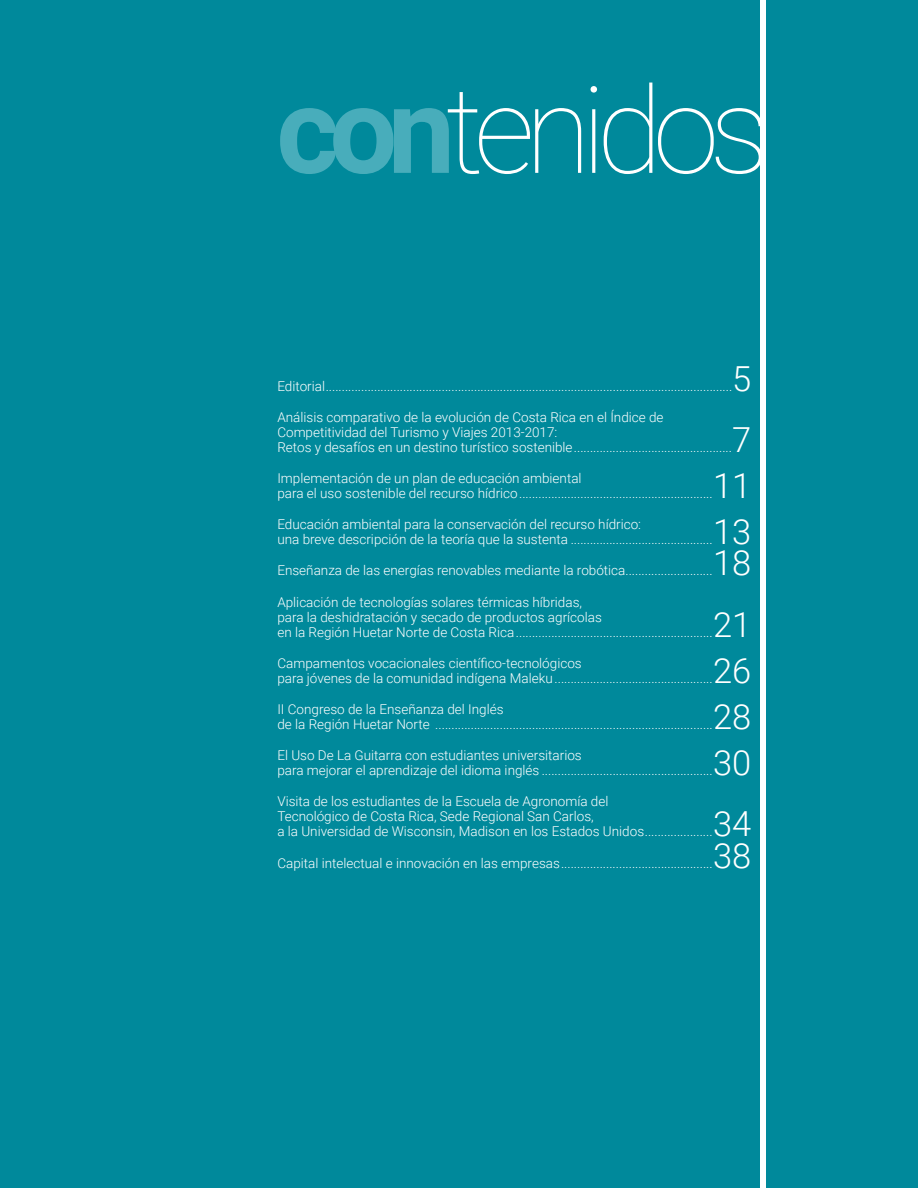
<style>
.page{position:relative;width:918px;height:1188px;background:#fff}
.page>*{position:absolute;margin:0;border:0;box-sizing:border-box;transform-origin:0 0}
.t1{font:100 120.45px "Roboto";letter-spacing:-.08em;color:#fff}
.t2{font:300 34.5px "Roboto";color:#fff}
.t3{font:300 13.5px/15px "Roboto";color:#fff}
.s1{font-weight:700;color:#48adbb}
</style>
<div class="page">
<div style="left:0;top:0;width:760px;height:1188px;background:#00899b"></div>
<div style="left:766px;top:0;width:152px;height:1188px;background:#00899b"></div>
<h1 class="t1" style="left:276px;top:46px;width:495px"><span class="s1">con</span>tenidos</h1>
<h2 class="t2" style="left:732px;top:354px;width:21px">5</h2>
<p class="t3" style="left:277px;top:378px;width:456px">Editorial..............................................................................................................................</p>
<p class="t3" style="left:277px;top:409px;width:456px">Análisis comparativo de la evolución de Costa Rica en el Índice de<br>Competitividad del Turismo y Viajes 2013-2017:<br>Retos y desafíos en un destino turístico sostenible.................................................</p>
<h2 class="t2" style="left:732px;top:415px;width:21px">7</h2>
<p class="t3" style="left:277px;top:470px;width:437px">Implementación de un plan de educación ambiental<br>para el uso sostenible del recurso hídrico............................................................</p>
<h2 class="t2" style="left:713px;top:461px;width:40px">11</h2>
<p class="t3" style="left:277px;top:516px;width:437px">Educación ambiental para la conservación del recurso hídrico:<br>una breve descripción de la teoría que la sustenta ............................................</p>
<h2 class="t2" style="left:713px;top:508px;width:40px">13</h2>
<p class="t3" style="left:277px;top:563px;width:437px">Enseñanza de las energías renovables mediante la robótica...........................</p>
<h2 class="t2" style="left:713px;top:539px;width:40px">18</h2>
<p class="t3" style="left:277px;top:594px;width:437px">Aplicación de tecnologías solares térmicas híbridas,<br>para la deshidratación y secado de productos agrícolas<br>en la Región Huetar Norte de Costa Rica.............................................................</p>
<h2 class="t2" style="left:713px;top:600px;width:40px">21</h2>
<p class="t3" style="left:277px;top:655px;width:437px">Campamentos vocacionales científico-tecnológicos<br>para jóvenes de la comunidad indígena Maleku.................................................</p>
<h2 class="t2" style="left:713px;top:646px;width:40px">26</h2>
<p class="t3" style="left:277px;top:701px;width:437px">II Congreso de la Enseñanza del Inglés<br>de la Región Huetar Norte ......................................................................................</p>
<h2 class="t2" style="left:713px;top:692px;width:40px">28</h2>
<p class="t3" style="left:277px;top:747px;width:437px">El Uso De La Guitarra con estudiantes universitarios<br>para mejorar el aprendizaje del idioma inglés .....................................................</p>
<h2 class="t2" style="left:713px;top:739px;width:40px">30</h2>
<p class="t3" style="left:277px;top:794px;width:437px">Visita de los estudiantes de la Escuela de Agronomía del<br>Tecnológico de Costa Rica, Sede Regional San Carlos,<br>a la Universidad de Wisconsin, Madison en los Estados Unidos.....................</p>
<h2 class="t2" style="left:713px;top:800px;width:40px">34</h2>
<h2 class="t2" style="left:713px;top:831px;width:40px">38</h2>
<p class="t3" style="left:277px;top:855px;width:437px">Capital intelectual e innovación en las empresas...............................................</p>
</div>
